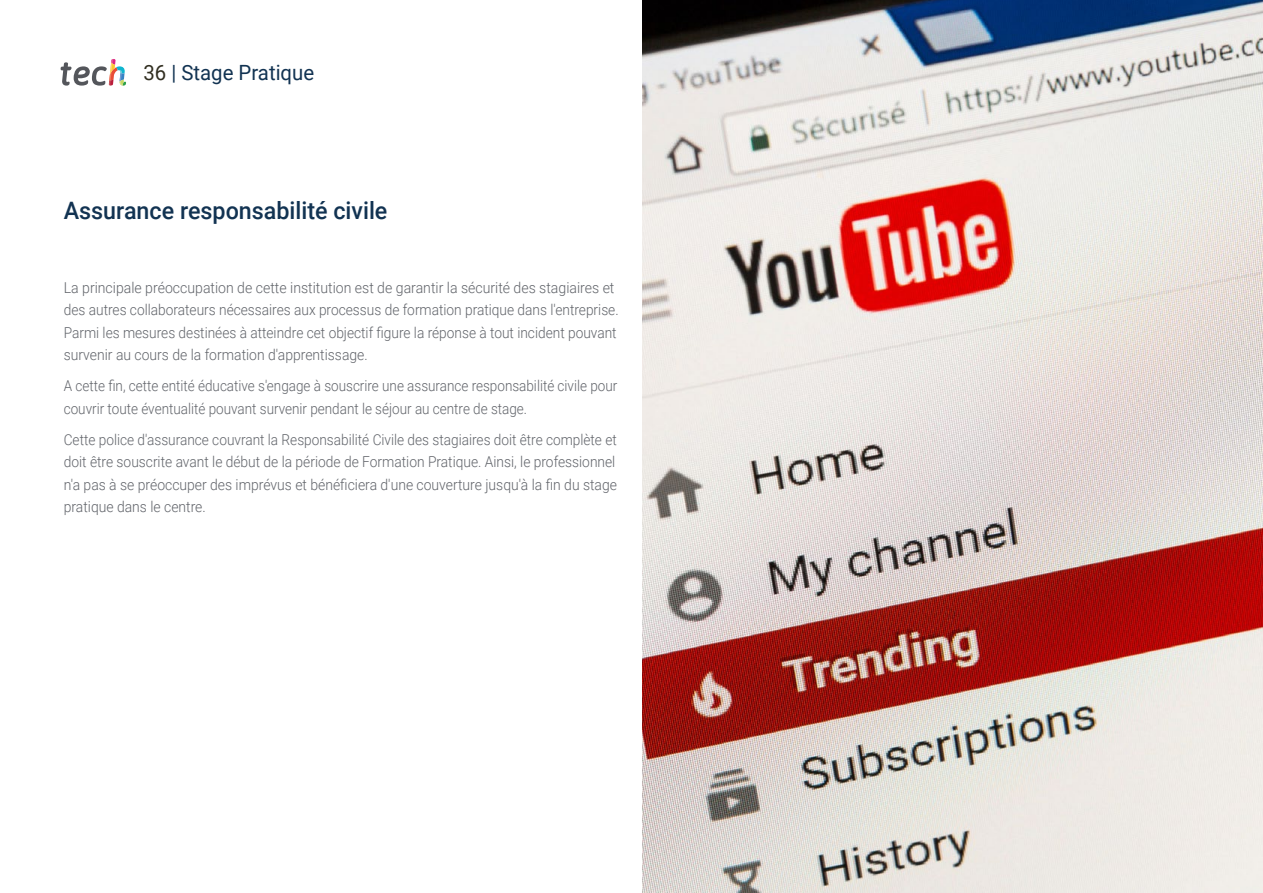
<style>
.page{position:relative;width:1263px;height:893px;background:#fff}
.page>*{position:absolute;margin:0;border:0;box-sizing:border-box;transform-origin:0 0}
.t1{font:500 24px "Roboto";color:#123352}
.t2{font:21px "Roboto";color:#123352}
.t3{font:300 15px/22.5px "Roboto";color:#61646a;scale:.94 1}
.t4{font:300 15px/22.5px "Roboto";color:#61646a;text-align:justify;scale:.91 1}
.t5{font:300 15px/22.5px "Roboto";color:#61646a;scale:.9 1}
.s1{color:#312e20}
</style>
<div class="page">
<img style="left:642px;top:0;width:621px;height:893px">
<svg style="left:61px;top:59px;width:65px;height:27px"></svg>
<h2 class="t2" style="left:144px;top:57px;width:172px"><span class="s1">36</span> | Stage Pratique</h2>
<h1 class="t1" style="left:64px;top:194px;width:325px">Assurance responsabilité civile</h1>
<p class="t3" style="left:64px;top:275px;width:592px">La principale préoccupation de cette institution est de garantir la sécurité des stagiaires et des autres collaborateurs nécessaires aux processus de formation pratique dans l'entreprise.<br>Parmi les mesures destinées à atteindre cet objectif figure la réponse à tout incident pouvant survenir au cours de la formation d'apprentissage.</p>
<p class="t5" style="left:64px;top:374px;width:617px">A cette fin, cette entité éducative s'engage à souscrire une assurance responsabilité civile pour couvrir toute éventualité pouvant survenir pendant le séjour au centre de stage.</p>
<p class="t4" style="left:64px;top:427px;width:609px">Cette police d'assurance couvrant la Responsabilité Civile des stagiaires doit être complète et doit être souscrite avant le début de la période de Formation Pratique. Ainsi, le professionnel n'a pas à se préoccuper des imprévus et bénéficiera d'une couverture jusqu'à la fin du stage pratique dans le centre.</p>
</div>
